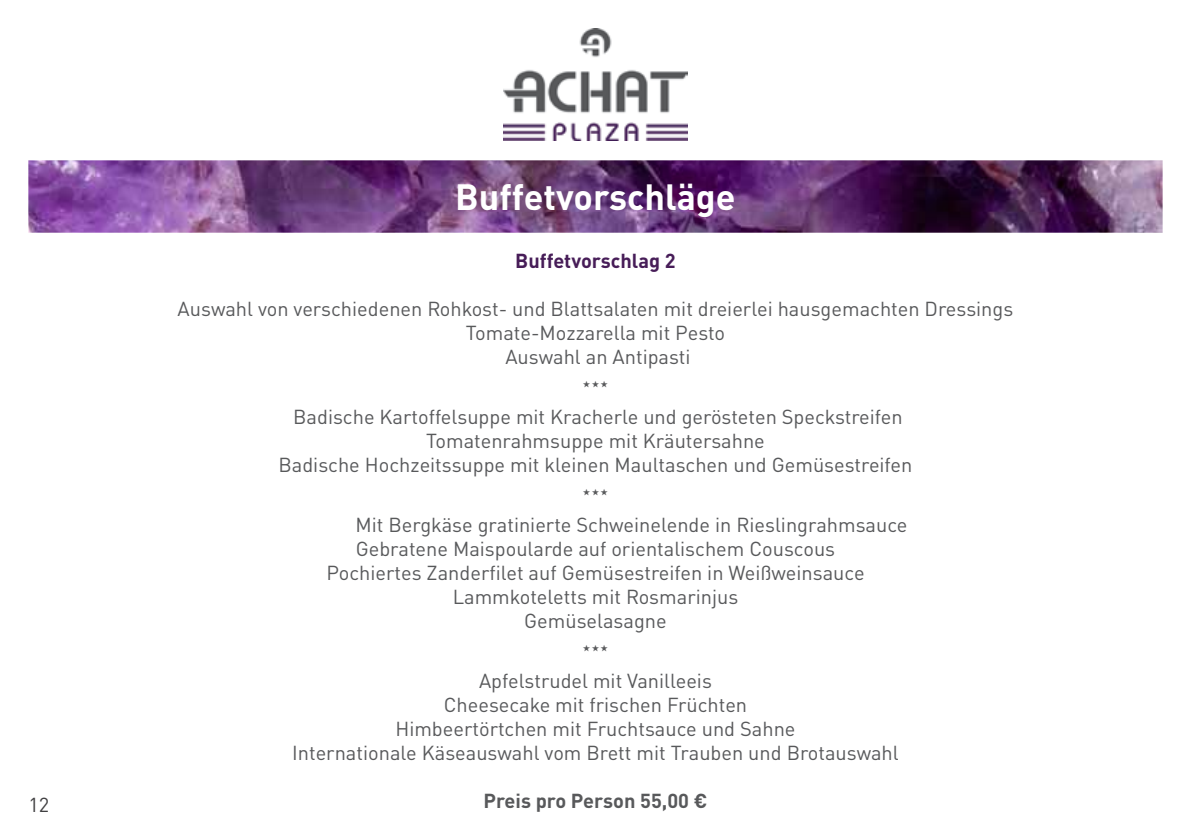
<style>
.page{position:relative;width:1191px;height:840px;background:#fff}
.page>*{position:absolute;margin:0;border:0;box-sizing:border-box;transform-origin:0 0}
.t1{font:700 36px "DIN Pro";color:#fff}
.t2{font:20px/24px "DIN Pro";color:#58595b;text-align:center}
.t3{font:700 20px "DIN Pro";color:#58595b}
.t4{font:700 20px "DIN Pro";color:#471d58}
.t5{font:20px "DIN Pro";color:#414042}
</style>
<div class="page">
<img style="left:503px;top:28px;width:184px;height:112px">
<img style="left:28px;top:160px;width:1134px;height:72px">
<p class="t5" style="left:28px;top:788px;width:22px">12</p>
<h1 class="t1" style="left:455px;top:167px;width:282px">Buffetvorschläge</h1>
<p class="t4" style="left:515px;top:244px;width:162px">Buffetvorschlag 2</p>
<p class="t2" style="left:178px;top:294px;width:837px">Auswahl von verschiedenen Rohkost- und Blattsalaten mit dreierlei hausgemachten Dressings<br>Tomate-Mozzarella mit Pesto<br>Auswahl an Antipasti</p>
<p class="t2" style="left:278px;top:402px;width:635px">Badische Kartoffelsuppe mit Kracherle und gerösteten Speckstreifen<br>Tomatenrahmsuppe mit Kräutersahne<br>Badische Hochzeitssuppe mit kleinen Maultaschen und Gemüsestreifen</p>
<p class="t2" style="left:355px;top:510px;width:553px">Mit Bergkäse gratinierte Schweinelende in Rieslingrahmsauce</p>
<p class="t2" style="left:356px;top:534px;width:481px">Gebratene Maispoularde auf orientalischem Couscous</p>
<p class="t2" style="left:326px;top:558px;width:539px">Pochiertes Zanderfilet auf Gemüsestreifen in Weißweinsauce</p>
<p class="t2" style="left:453px;top:582px;width:287px">Lammkoteletts mit Rosmarinjus</p>
<p class="t2" style="left:524px;top:606px;width:144px">Gemüselasagne</p>
<p class="t2" style="left:292px;top:666px;width:608px">Apfelstrudel mit Vanilleeis<br>Cheesecake mit frischen Früchten<br>Himbeertörtchen mit Fruchtsauce und Sahne<br>Internationale Käseauswahl vom Brett mit Trauben und Brotauswahl</p>
<p class="t3" style="left:483px;top:784px;width:225px">Preis pro Person 55,00 €</p>
</div>
